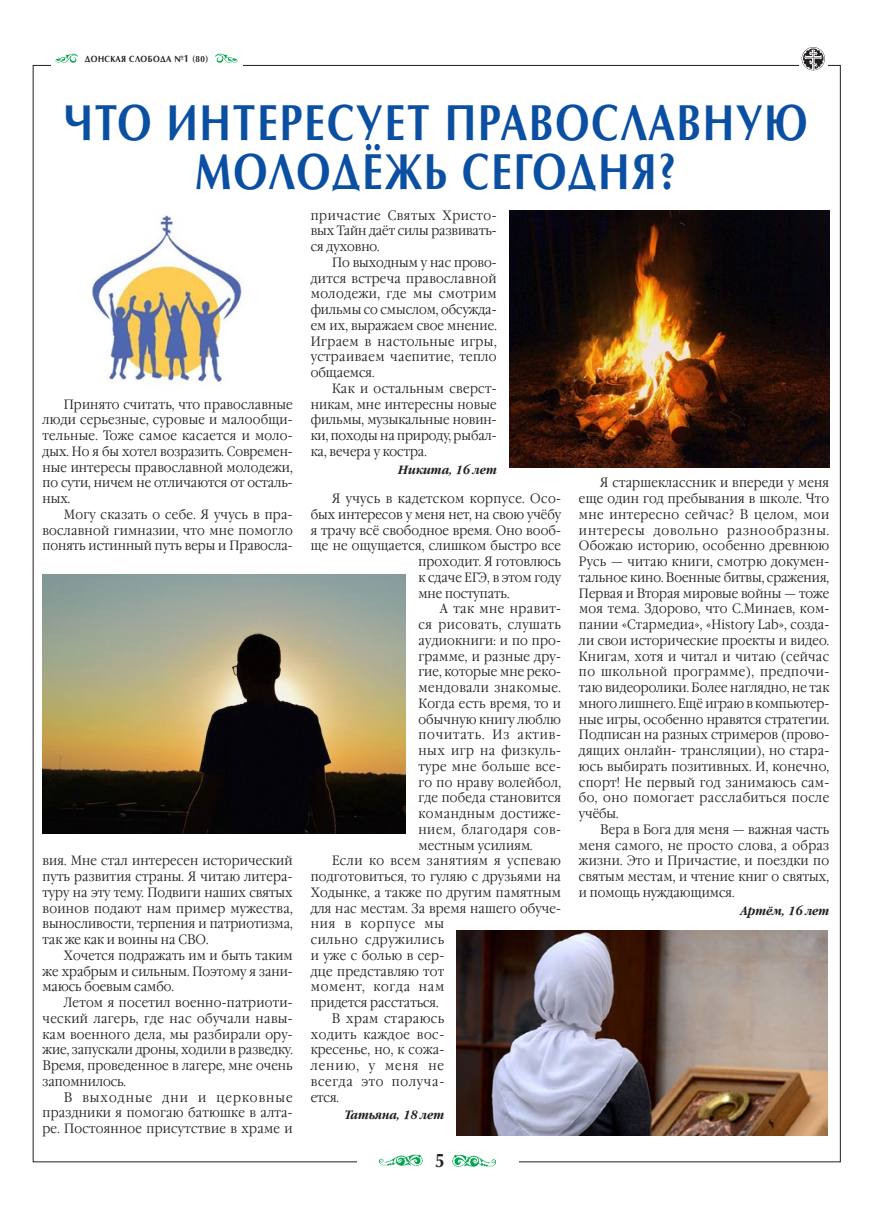
<style>
.page{position:relative;width:893px;height:1229px;background:#fff}
.page>*{position:absolute;margin:0;border:0;box-sizing:border-box;transform-origin:0 0}
.t1{font:700 51px "AG Opus";letter-spacing:.05em;color:#0a4fa2;scale:.8 1}
.t2{font:700 19.5px "AG Opus";color:#231f20;scale:.9 1}
.t3{font:300 13.5px/15.8px "Garamond C";letter-spacing:.015em;color:#231f20;text-align:justify;scale:.9 1}
.t4{font:300 13.5px "Garamond C";letter-spacing:.045em;color:#231f20;scale:.9 1}
.t5{font:300 13.5px "Garamond C";letter-spacing:.035em;color:#231f20;scale:.9 1}
.t6{font:300 13.5px "Garamond C";letter-spacing:.04em;color:#231f20;scale:.9 1}
.t7{font:300 13.5px "Garamond C";letter-spacing:.065em;color:#231f20;scale:.9 1}
.t8{font:300 13.5px "Garamond C";letter-spacing:.07em;color:#231f20;scale:.9 1}
.t9{font:300 13.5px "Garamond C";letter-spacing:.05em;color:#231f20;scale:.9 1}
.t10{font:300 13.5px "Garamond C";letter-spacing:.075em;color:#231f20;scale:.9 1}
.t11{font:300 13.5px "Garamond C";letter-spacing:.085em;color:#231f20;scale:.9 1}
.t12{font:italic 700 12px "Garamond C";letter-spacing:.005em;color:#231f20;scale:.9 1}
.t13{font:700 9px "AG Opus";letter-spacing:.055em;color:#231f20;scale:.9 1}
.s1{font-size:10.5px}
</style>
<div class="page">
<svg style="left:802px;top:47px;width:23px;height:23px"></svg>
<img style="left:56px;top:53px;width:22px;height:10px">
<img style="left:216px;top:53px;width:22px;height:10px">
<img style="left:379px;top:1154px;width:43px;height:12px">
<img style="left:452px;top:1154px;width:44px;height:12px">
<img style="left:43px;top:574px;width:363px;height:259px">
<img style="left:457px;top:930px;width:371px;height:205px">
<img style="left:509px;top:210px;width:320px;height:257px">
<img style="left:92px;top:215px;width:150px;height:168px">
<p class="t13" style="left:85px;top:54px;width:139px">ДОНСКАЯ СЛОБОДА №<span class="s1">1</span> (80)</p>
<h1 class="t1" style="left:64px;top:92px;width:162px">Что интересует</h1>
<h1 class="t1" style="left:445px;top:92px;width:77px">правос</h1>
<h1 class="t1" style="left:621px;top:92px;width:72px">лавну</h1>
<h1 class="t1" style="left:765px;top:92px;width:55px">ю</h1>
<h1 class="t1" style="left:195px;top:142px;width:460px">молод ёжь се годня</h1>
<h1 class="t1" style="left:658px;top:142px;width:24px">?</h1>
<p class="t3" style="left:43px;top:397px;width:280px;text-indent:21px">Принято считать, что православные люди серьезные, суровые и малообщи&shy;тельные. Тоже самое касается и моло&shy;дых. Но я бы хотел возразить. Современ&shy;ные интересы православной молодежи, по сути, ничем не отличаются от осталь&shy;ных.</p>
<p class="t3" style="left:43px;top:507px;width:280px;text-indent:21px">Могу сказать о себе. Я учусь в пра&shy;вославной гимназии, что мне помогло понять истинный путь веры и Правосла-</p>
<p class="t3" style="left:43px;top:853px;width:280px">вия. Мне стал интересен исторический путь развития страны. Я читаю литера&shy;туру на эту тему. Подвиги наших святых воинов подают нам пример мужества, выносливости, терпения и патриотизма, так же как и воины на СВО.</p>
<p class="t3" style="left:43px;top:948px;width:280px;text-indent:21px">Хочется подражать им и быть таким же храбрым и сильным. Поэтому я зани&shy;маюсь боевым самбо.</p>
<p class="t3" style="left:43px;top:995px;width:280px;text-indent:21px">Летом я посетил военно-патриоти&shy;ческий лагерь, где нас обучали навы&shy;кам военного дела, мы разбирали ору&shy;жие, запускали дроны, ходили в разведку.<br>Время, проведенное в лагере, мне очень запомнилось.</p>
<p class="t3" style="left:43px;top:1090px;width:280px;text-indent:21px">В выходные дни и церковные праздники я помогаю батюшке в алта&shy;ре. Постоянное присутствие в храме и</p>
<p class="t3" style="left:311px;top:207px;width:208px">причастие Святых Христо&shy;вых Тайн даёт силы развивать&shy;ся духовно.</p>
<p class="t3" style="left:311px;top:255px;width:208px;text-indent:21px">По выходным у нас прово&shy;дится встреча православной молодежи, где мы смотрим фильмы со смыслом, обсужда&shy;ем их, выражаем свое мнение.<br>Играем в настольные игры, устраиваем чаепитие, тепло общаемся.</p>
<p class="t3" style="left:311px;top:381px;width:208px;text-indent:21px">Как и остальным сверст&shy;никам, мне интересны новые фильмы, музыкальные новин&shy;ки, походы на природу, рыбал&shy;ка, вечера у костра.</p>
<p class="t12" style="left:399px;top:463px;width:110px">Никита, 16 лет</p>
<p class="t5" style="left:332px;top:491px;width:256px">Я учусь в кадетском корпусе. Осо-</p>
<p class="t3" style="left:311px;top:507px;width:280px">бых интересов у меня нет, на свою учёбу</p>
<p class="t3" style="left:311px;top:523px;width:279px">я трачу всё свободное время. Оно вооб-</p>
<p class="t3" style="left:311px;top:538px;width:279px">ще не ощущается, слишком быстро все</p>
<p class="t3" style="left:418px;top:554px;width:160px">проходит. Я готовлюсь</p>
<p class="t3" style="left:418px;top:570px;width:160px">к сдаче ЕГЭ, в этом году</p>
<p class="t3" style="left:418px;top:586px;width:101px">мне поступать.</p>
<p class="t6" style="left:440px;top:601px;width:136px">А так мне нравит-</p>
<p class="t4" style="left:418px;top:617px;width:160px">ся рисовать, слушать</p>
<p class="t3" style="left:418px;top:633px;width:160px">аудиокниги: и по про-</p>
<p class="t3" style="left:418px;top:649px;width:160px">грамме, и разные дру-</p>
<p class="t3" style="left:418px;top:664px;width:160px">гие, которые мне реко-</p>
<p class="t6" style="left:418px;top:680px;width:158px">мендовали знакомые.</p>
<p class="t3" style="left:418px;top:696px;width:160px">Когда есть время, то и</p>
<p class="t3" style="left:418px;top:712px;width:160px">обычную книгу люблю</p>
<p class="t8" style="left:418px;top:727px;width:160px">почитать. Из актив-</p>
<p class="t4" style="left:418px;top:743px;width:160px">ных игр на физкуль-</p>
<p class="t5" style="left:418px;top:759px;width:160px">туре мне больше все-</p>
<p class="t3" style="left:418px;top:775px;width:160px">го по нраву волейбол,</p>
<p class="t3" style="left:418px;top:790px;width:160px">где победа становится</p>
<p class="t4" style="left:418px;top:806px;width:160px">командным достиже-</p>
<p class="t4" style="left:418px;top:822px;width:160px">нием, благодаря сов-</p>
<p class="t3" style="left:418px;top:838px;width:127px">местным усилиям.</p>
<p class="t6" style="left:332px;top:853px;width:256px">Если ко всем занятиям я успеваю</p>
<p class="t3" style="left:311px;top:869px;width:280px">подготовиться, то гуляю с друзьями на</p>
<p class="t3" style="left:311px;top:885px;width:280px">Ходынке, а также по другим памятным</p>
<p class="t3" style="left:311px;top:901px;width:280px">для нас местам. За время нашего обуче-</p>
<p class="t10" style="left:311px;top:916px;width:150px">ния в корпусе мы</p>
<p class="t9" style="left:311px;top:932px;width:150px">сильно сдружились</p>
<p class="t3" style="left:311px;top:948px;width:150px">и уже с болью в сер-</p>
<p class="t3" style="left:311px;top:964px;width:150px">дце представляю тот</p>
<p class="t7" style="left:311px;top:979px;width:150px">момент, когда нам</p>
<p class="t3" style="left:311px;top:995px;width:142px">придется расстаться.</p>
<p class="t5" style="left:332px;top:1011px;width:126px">В храм стараюсь</p>
<p class="t4" style="left:311px;top:1026px;width:150px">ходить каждое вос-</p>
<p class="t3" style="left:311px;top:1042px;width:150px">кресенье, но, к сожа-</p>
<p class="t11" style="left:311px;top:1058px;width:150px">лению, у меня не</p>
<p class="t7" style="left:311px;top:1074px;width:149px">всегда это получа-</p>
<p class="t3" style="left:311px;top:1090px;width:32px">ется.</p>
<p class="t12" style="left:345px;top:1108px;width:112px">Татьяна, 18 лет</p>
<h2 class="t2" style="left:435px;top:1149px;width:12px">5</h2>
<p class="t3" style="left:579px;top:475px;width:280px;text-indent:21px">Я старшеклассник и впереди у меня еще один год пребывания в школе. Что мне интересно сейчас? В целом, мои интересы довольно разнообразны.<br>Обожаю историю, особенно древнюю Русь — читаю книги, смотрю докумен&shy;тальное кино. Военные битвы, сражения, Первая и Вторая мировые войны — тоже моя тема. Здорово, что С.Минаев, ком&shy;пании «Стармедиа», «History Lab», созда&shy;ли свои исторические проекты и видео.<br>Книгам, хотя и читал и читаю (сейчас по школьной программе), предпочи&shy;таю видеоролики. Более наглядно, не так много лишнего. Ещё играю в компьютер&shy;ные игры, особенно нравятся стратегии.<br>Подписан на разных стримеров (прово&shy;дящих онлайн- трансляции), но стара&shy;юсь выбирать позитивных. И, конечно, спорт! Не первый год занимаюсь сам&shy;бо, оно помогает расслабиться после учёбы.</p>
<p class="t3" style="left:579px;top:822px;width:280px;text-indent:21px">Вера в Бога для меня — важная часть меня самого, не просто слова, а образ жизни. Это и Причастие, и поездки по святым местам, и чтение книг о святых, и помощь нуждающимся.</p>
<p class="t12" style="left:741px;top:904px;width:100px">Артём, 16 лет</p>
</div>
